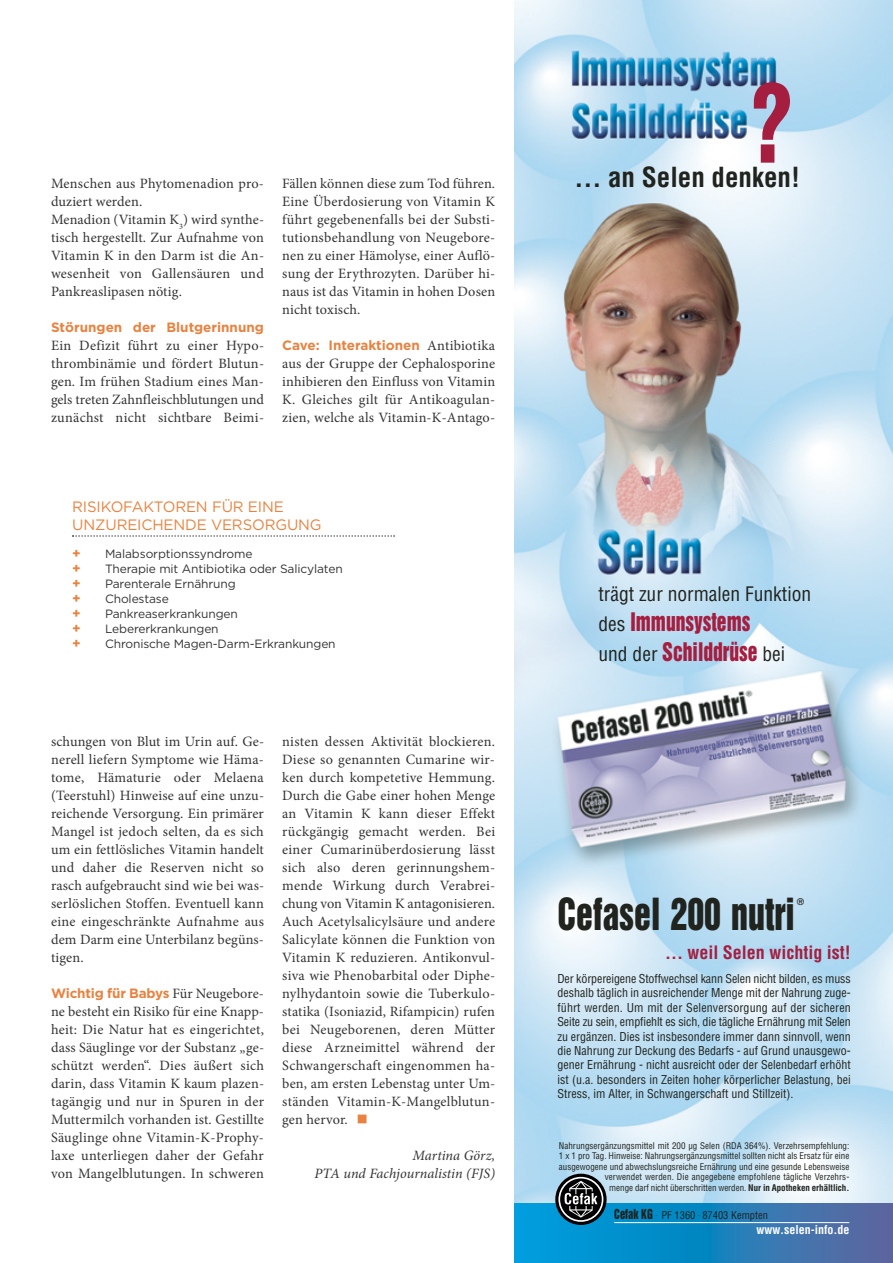
<style>
.page{position:relative;width:893px;height:1263px;background:#fff}
.page>*{position:absolute;margin:0;border:0;box-sizing:border-box;transform-origin:0 0}
.t1{font:99px "Helvetica Inserat Roman+BMYQCL";color:#a51e40;scale:.83 1}
.t2{font:40.5px "Helvetica Inserat Roman+BMYQCL";color:#20231e;scale:.83 1}
.t3{font:27px "Helvetica Condensed Bold+WVFWAV";color:#20231e}
.t4{font:23.4px/30px "Helvetica Inserat Roman+BMYQCL";color:#a51e40;scale:.83 1}
.t5{font:19.5px "Helvetica Condensed+XJRGNT";color:#20231e}
.t6{font:18px "Helvetica Condensed Bold+WVFWAV";color:#a51e40}
.t7{font:15px/18px "Gotham";letter-spacing:-.01em;color:#e98240}
.t8{font:14.25px/18px "Minion Pro";letter-spacing:.01em;color:#343334;text-align:justify}
.t9{font:italic 14.25px/18px "Minion Pro";color:#343334;text-align:right}
.t10{font:700 13.5px "Gotham";color:#e98240}
.t11{font:12px/14.4px "Helvetica Condensed+XJRGNT";color:#20231e;text-align:justify}
.t12{font:12px "Gotham";letter-spacing:-.01em;color:#343334}
.t13{font:12px "Helvetica Condensed Bold+WVFWAV";color:#fff}
.t14{font:10.5px "Helvetica Condensed+XJRGNT";color:#20231e}
.t15{font:9px/10.5px "Helvetica Condensed+XJRGNT";color:#20231e;text-align:right}
.t16{font:9px "Helvetica Condensed Bold+WVFWAV";color:#20231e}
.s1{font-family:"Minion Pro";font-weight:400;font-size:14.25px;color:#343334}
.s2{font-family:"Helvetica Condensed+XJRGNT";font-size:19.5px;color:#20231e}
.s3{font-family:"Helvetica Condensed Bold+WVFWAV"}
.s4{font-family:"Helvetica Inserat Roman+BMYQCL";font-size:12.6px}
</style>
<div class="page">
<img style="left:514px;top:0;width:379px;height:1203px">
<svg style="left:514px;top:1203px;width:379px;height:60px;background:#1f82bd"></svg>
<svg style="left:557px;top:1176px;width:47px;height:46px"></svg>
<div style="left:555px;top:1174px;width:52px;height:51px;border:3px solid #000;border-radius:50%"></div>
<svg style="left:560px;top:1178px;width:42px;height:42px;background:#4b4e50"></svg>
<hr style="left:614px;top:1222px;width:235px;height:1px;background:#fff">
<svg style="left:72px;top:535px;width:323px;height:2px"></svg>
<p class="t8" style="left:51px;top:176px;width:215px;text-align:left">Menschen aus Phytomenadion pro&shy;duziert werden.<br>Menadion (Vitamin K<sub>3</sub>) wird synthe&shy;tisch hergestellt. Zur Aufnahme von<br>Vitamin K in den Darm ist die An&shy;wesenheit von Gallensäuren und<br>Pankreaslipasen nötig.</p>
<p class="t10" style="left:51px;top:322px;width:214px">Störungen der Blutgerinnung</p>
<p class="t8" style="left:51px;top:338px;width:215px">Ein Defizit führt zu einer Hypo&shy;thrombinämie und fördert Blutun&shy;gen. Im frühen Stadium eines Man&shy;gels treten Zahnfleischblutungen und zunächst nicht sichtbare Beimi-</p>
<p class="t8" style="left:282px;top:176px;width:215px">Fällen können diese zum Tod führen.<br>Eine Überdosierung von Vitamin K führt gegebenenfalls bei der Substi&shy;tutionsbehandlung von Neugebore&shy;nen zu einer Hämolyse, einer Auflö&shy;sung der Erythrozyten. Darüber hi&shy;naus ist das Vitamin in hohen Dosen nicht toxisch.</p>
<p class="t10" style="left:282px;top:340px;width:214px">Cave: Interaktionen <span class="s1">Antibiotika</span></p>
<p class="t8" style="left:282px;top:356px;width:215px">aus der Gruppe der Cephalosporine inhibieren den Einfluss von Vitamin K. Gleiches gilt für Antikoagulan&shy;zien, welche als Vitamin-K-Antago-</p>
<p class="t7" style="left:72px;top:499px;width:251px">RISIKOFAKTOREN FÜR EINE<br>UNZUREICHENDE VERSORGUNG</p>
<p class="t10" style="left:72px;top:548px;width:10px">+</p>
<p class="t12" style="left:105px;top:549px;width:149px">Malabsorptionssyndrome</p>
<p class="t10" style="left:72px;top:563px;width:10px">+</p>
<p class="t12" style="left:105px;top:564px;width:239px">Therapie mit Antibiotika oder Salicylaten</p>
<p class="t10" style="left:72px;top:578px;width:10px">+</p>
<p class="t12" style="left:105px;top:579px;width:132px">Parenterale Ernährung</p>
<p class="t10" style="left:72px;top:593px;width:10px">+</p>
<p class="t12" style="left:105px;top:594px;width:65px">Cholestase</p>
<p class="t10" style="left:72px;top:608px;width:10px">+</p>
<p class="t12" style="left:105px;top:609px;width:134px">Pankreaserkrankungen</p>
<p class="t10" style="left:72px;top:623px;width:10px">+</p>
<p class="t12" style="left:105px;top:624px;width:115px">Lebererkrankungen</p>
<p class="t10" style="left:72px;top:638px;width:10px">+</p>
<p class="t12" style="left:105px;top:639px;width:232px">Chronische Magen-Darm-Erkrankungen</p>
<p class="t8" style="left:51px;top:734px;width:215px">schungen von Blut im Urin auf. Ge&shy;nerell liefern Symptome wie Häma&shy;tome, Hämaturie oder Melaena (Teerstuhl) Hinweise auf eine unzu&shy;reichende Versorgung. Ein primärer Mangel ist jedoch selten, da es sich um ein fettlösliches Vitamin handelt und daher die Reserven nicht so rasch aufgebraucht sind wie bei was&shy;serlöslichen Stoffen. Eventuell kann eine eingeschränkte Aufnahme aus dem Darm eine Unterbilanz begüns&shy;tigen.</p>
<p class="t10" style="left:51px;top:988px;width:214px">Wichtig für Babys <span class="s1">Für Neugebore-</span></p>
<p class="t8" style="left:51px;top:1004px;width:215px">ne besteht ein Risiko für eine Knapp&shy;heit: Die Natur hat es eingerichtet, dass Säuglinge vor der Substanz „ge&shy;schützt werden“. Dies äußert sich darin, dass Vitamin K kaum plazen&shy;tagängig und nur in Spuren in der Muttermilch vorhanden ist. Gestillte Säuglinge ohne Vitamin-K-Prophy&shy;laxe unterliegen daher der Gefahr von Mangelblutungen. In schweren</p>
<p class="t8" style="left:282px;top:734px;width:215px">nisten dessen Aktivität blockieren.<br>Diese so genannten Cumarine wir&shy;ken durch kompetetive Hemmung.<br>Durch die Gabe einer hohen Menge an Vitamin K kann dieser Effekt rückgängig gemacht werden. Bei einer Cumarinüberdosierung lässt sich also deren gerinnungshem&shy;mende Wirkung durch Verabrei&shy;chung von Vitamin K antagonisieren.<br>Auch Acetylsalicylsäure und andere Salicylate können die Funktion von Vitamin K reduzieren. Antikonvul&shy;siva wie Phenobarbital oder Diphe&shy;nylhydantoin sowie die Tuberkulo&shy;statika (Isoniazid, Rifampicin) rufen bei Neugeborenen, deren Mütter diese Arzneimittel während der Schwangerschaft eingenommen ha&shy;ben, am ersten Lebenstag unter Um&shy;ständen Vitamin-K-Mangelblutun&shy;gen hervor.</p>
<p class="t9" style="left:315px;top:1146px;width:182px">Martina Görz,<br>PTA und Fachjournalistin (FJS)</p>
<h1 class="t1" style="left:751px;top:71px;width:51px">?</h1>
<h3 class="t3" style="left:574px;top:164px;width:227px">... an Selen denken!</h3>
<h3 class="t5" style="left:598px;top:585px;width:214px">trägt zur normalen Funktion</h3>
<h3 class="t4" style="left:598px;top:608px;width:227px"><span class="s2">des</span> Immunsystems <span class="s2">und der</span> Schilddrüse <span class="s2">bei</span></h3>
<h2 class="t2" style="left:557px;top:892px;width:288px">Cefasel 200 nutri</h2>
<p class="t16" style="left:797px;top:897px;width:9px">®</p>
<p class="t6" style="left:665px;top:944px;width:187px">... weil Selen wichtig ist!</p>
<p class="t11" style="left:557px;top:972px;width:295px">Der körpereigene Stoffwechsel kann Selen nicht bilden, es muss deshalb täglich in ausreichender Menge mit der Nahrung zuge&shy;führt werden. Um mit der Selenversorgung auf der sicheren Seite zu sein, empfiehlt es sich, die tägliche Ernährung mit Selen zu ergänzen. Dies ist insbesondere immer dann sinnvoll, wenn die Nahrung zur Deckung des Bedarfs - auf Grund unausgewo&shy;gener Ernährung - nicht ausreicht oder der Selenbedarf erhöht ist (u.a. besonders in Zeiten hoher körperlicher Belastung, bei Stress, im Alter, in Schwangerschaft und Stillzeit).</p>
<p class="t15" style="left:559px;top:1141px;width:292px">Nahrungsergänzungsmittel mit 200 μg Selen (RDA 364%). Verzehrsempfehlung:<br>1 x 1 pro Tag. Hinweise: Nahrungsergänzungsmittel sollten nicht als Ersatz für eine ausgewogene und abwechslungsreiche Ernährung und eine gesunde Lebensweise verwendet werden. Die angegebene empfohlene tägliche Verzehrs-<br>menge darf nicht überschritten werden. <span class="s3">Nur in Apotheken erhältlich.</span></p>
<p class="t14" style="left:614px;top:1210px;width:155px"><span class="s4">Cefak KG</span> <sup>.</sup> PF 1360 <sup>.</sup> 87403 Kempten</p>
<p class="t13" style="left:756px;top:1224px;width:94px">www.selen-info.de</p>
</div>
